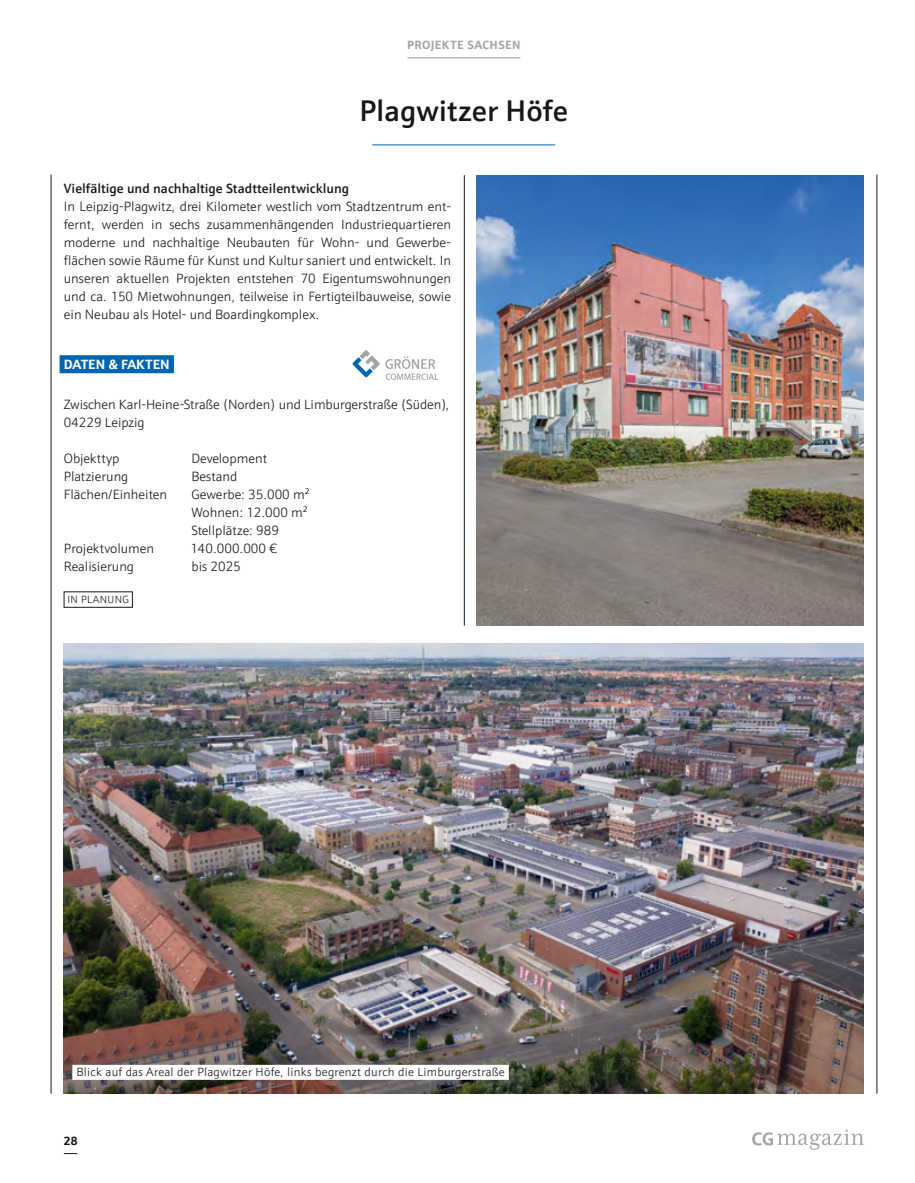
<style>
.page{position:relative;width:915px;height:1183px;background:#fff}
.page>*{position:absolute;margin:0;border:0;box-sizing:border-box;transform-origin:0 0}
.t1{font:500 30px "Schnebel Sans Pro";color:#181716}
.t2{font:300 13.5px/18px "Schnebel Sans Pro";color:#181716}
.t3{font:500 13.5px "Schnebel Sans Pro";color:#181716}
.t4{font:700 13.5px "Schnebel Sans Pro";letter-spacing:-.005em;color:#fff}
.t5{font:300 12px "Schnebel Sans Pro";letter-spacing:.02em;color:#181716}
.t6{font:700 12px "Schnebel Sans Pro";letter-spacing:.03em;color:#a3a3a3}
.t7{font:700 12px "Schnebel Sans Pro";color:#181716}
.t8{font:300 10.5px "Schnebel Sans Pro";letter-spacing:.03em;color:#181716}
</style>
<div class="page">
<svg style="left:752px;top:1129px;width:111px;height:20px"></svg>
<hr style="left:51px;top:174px;width:1px;height:919px;background:#181716">
<hr style="left:407px;top:58px;width:113px;height:1px;background:#9c9c9d">
<hr style="left:876px;top:174px;width:1px;height:919px;background:#181716">
<hr style="left:464px;top:175px;width:1px;height:450px;background:#181716">
<hr style="left:372px;top:144px;width:183px;height:1px;background:#0065b1">
<div style="left:60px;top:355px;width:114px;height:18px;background:#0065b1"></div>
<svg style="left:64px;top:591px;width:69px;height:16px"></svg>
<img style="left:64px;top:643px;width:799px;height:450px">
<img style="left:476px;top:175px;width:387px;height:450px">
<div style="left:72px;top:1064px;width:436px;height:15px;background:#fff"></div>
<svg style="left:352px;top:350px;width:27px;height:27px"></svg>
<svg style="left:385px;top:356px;width:53px;height:24px"></svg>
<p class="t6" style="left:407px;top:37px;width:115px">PROJEKTE SACHSEN</p>
<h1 class="t1" style="left:359px;top:92px;width:210px">Plagwitzer Höfe</h1>
<p class="t3" style="left:64px;top:180px;width:287px">Vielfältige und nachhaltige Stadtteilentwicklung</p>
<p class="t2" style="left:64px;top:197px;width:388px;text-align:justify">In Leipzig-Plagwitz, drei Kilometer westlich vom Stadtzentrum ent&shy;fernt, werden in sechs zusammenhängenden Industriequartieren moderne und nachhaltige Neubauten für Wohn- und Gewerbe&shy;flächen sowie Räume für Kunst und Kultur saniert und entwickelt. In unseren aktuellen Projekten entstehen 70 Eigentumswohnungen und ca. 150 Mietwohnungen, teilweise in Fertigteilbauweise, sowie ein Neubau als Hotel- und Boardingkomplex.</p>
<p class="t4" style="left:64px;top:355px;width:107px">DATEN &amp; FAKTEN</p>
<p class="t2" style="left:64px;top:395px;width:387px">Zwischen Karl-Heine-Straße (Norden) und Limburgerstraße (Süden),<br>04229 Leipzig</p>
<p class="t2" style="left:64px;top:449px;width:57px">Objekttyp</p>
<p class="t2" style="left:191px;top:449px;width:77px">Development</p>
<p class="t2" style="left:64px;top:467px;width:66px">Platzierung</p>
<p class="t2" style="left:191px;top:467px;width:47px">Bestand</p>
<p class="t2" style="left:64px;top:485px;width:105px">Flächen/Einheiten</p>
<p class="t2" style="left:191px;top:485px;width:120px">Gewerbe: 35.000 m²<br>Wohnen: 12.000 m²<br>Stellplätze: 989</p>
<p class="t2" style="left:64px;top:539px;width:92px">Projektvolumen</p>
<p class="t2" style="left:190px;top:539px;width:88px">140.000.000 €</p>
<p class="t2" style="left:64px;top:557px;width:72px">Realisierung</p>
<p class="t2" style="left:191px;top:557px;width:51px">bis 2025</p>
<p class="t8" style="left:67px;top:593px;width:63px">IN PLANUNG</p>
<p class="t5" style="left:77px;top:1063px;width:429px">Blick auf das Areal der Plagwitzer Höfe, links begrenzt durch die Limburgerstraße</p>
<p class="t7" style="left:64px;top:1132px;width:15px">28</p>
</div>
